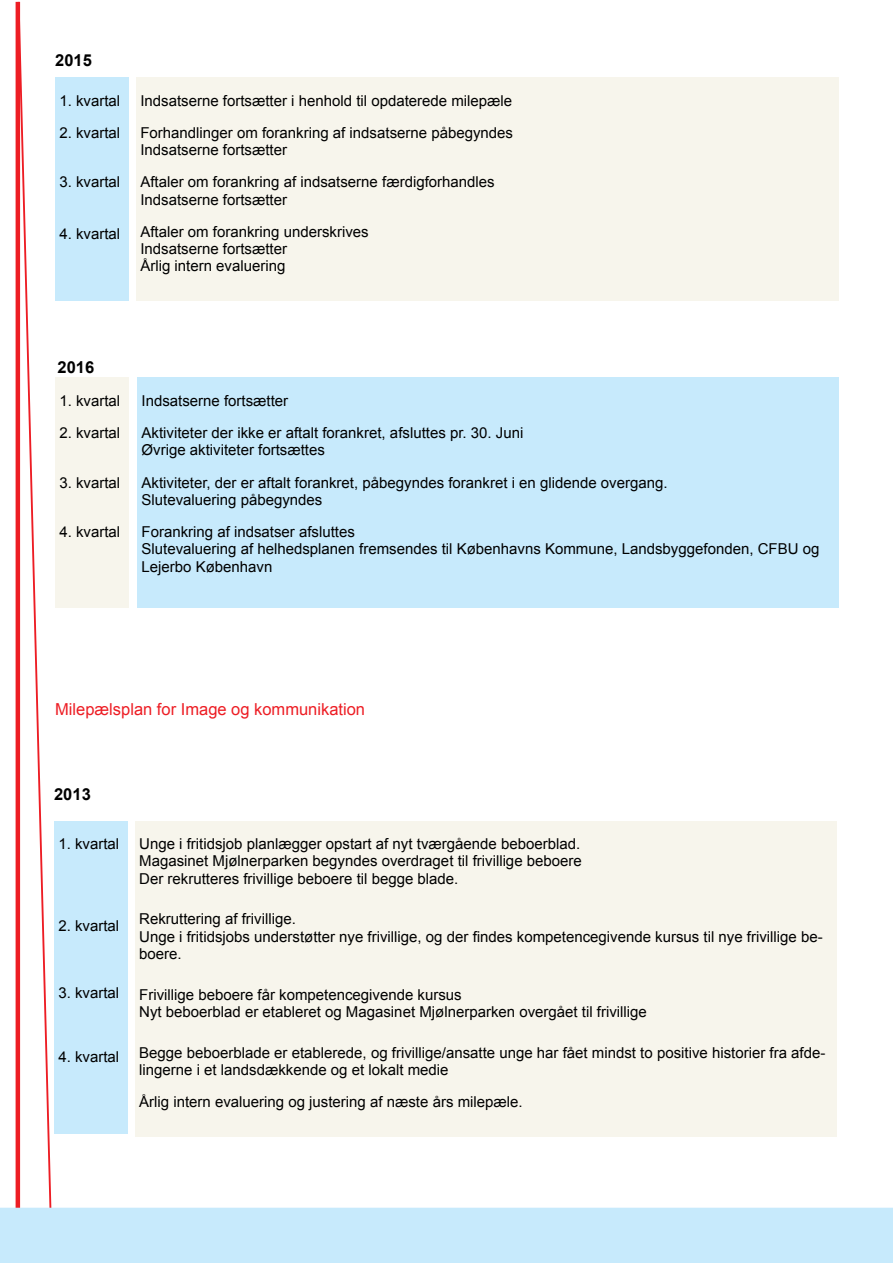
<style>
.page{position:relative;width:893px;height:1263px;background:#fff}
.page>*{position:absolute;margin:0;border:0;box-sizing:border-box;transform-origin:0 0}
.t1{font:16.5px "Arial";color:#ed1d24}
.t2{font:700 16.5px "Arial";color:#000}
.t3{font:15px/17.2px "Arial";color:#000}
</style>
<div class="page">
<hr style="left:16px;top:2px;width:4px;height:1259px;background:#ed1d24">
<svg style="left:17px;top:1px;width:37px;height:1207px"></svg>
<div style="left:0;top:1208px;width:893px;height:55px;background:#c7eafc"></div>
<div style="left:55px;top:77px;width:74px;height:223px;background:#c7eafc"></div>
<div style="left:136px;top:77px;width:703px;height:223px;background:#f7f5ec"></div>
<div style="left:55px;top:378px;width:74px;height:230px;background:#f7f5ec"></div>
<div style="left:137px;top:378px;width:702px;height:230px;background:#c7eafc"></div>
<div style="left:54px;top:821px;width:74px;height:312px;background:#c7eafc"></div>
<div style="left:135px;top:821px;width:702px;height:315px;background:#f7f5ec"></div>
<p class="t2" style="left:55px;top:49px;width:38px">2015</p>
<p class="t3" style="left:59px;top:92px;width:62px">1. kvartal</p>
<p class="t3" style="left:59px;top:124px;width:62px">2. kvartal</p>
<p class="t3" style="left:59px;top:174px;width:62px">3. kvartal</p>
<p class="t3" style="left:59px;top:225px;width:62px">4. kvartal</p>
<p class="t3" style="left:140px;top:84px;width:374px;line-height:32.2px">Indsatserne fortsætter i henhold til opdaterede milepæle<br>Forhandlinger om forankring af indsatserne påbegyndes</p>
<p class="t3" style="left:140px;top:134px;width:356px;line-height:32.2px">Indsatserne fortsætter<br>Aftaler om forankring af indsatserne færdigforhandles</p>
<p class="t3" style="left:140px;top:183px;width:230px;line-height:32.2px">Indsatserne fortsætter<br>Aftaler om forankring underskrives</p>
<p class="t3" style="left:140px;top:240px;width:148px">Indsatserne fortsætter<br>Årlig intern evaluering</p>
<p class="t2" style="left:57px;top:357px;width:38px">2016</p>
<p class="t3" style="left:59px;top:392px;width:62px">1. kvartal</p>
<p class="t3" style="left:59px;top:424px;width:62px">2. kvartal</p>
<p class="t3" style="left:59px;top:474px;width:62px">3. kvartal</p>
<p class="t3" style="left:59px;top:523px;width:62px">4. kvartal</p>
<p class="t3" style="left:142px;top:385px;width:383px;line-height:32.2px">Indsatserne fortsætter<br>Aktiviteter der ikke er aftalt forankret, afsluttes pr. 30. Juni</p>
<p class="t3" style="left:142px;top:434px;width:528px;line-height:32.2px">Øvrige aktiviteter fortsættes<br>Aktiviteter, der er aftalt forankret, påbegyndes forankret i en glidende overgang.</p>
<p class="t3" style="left:142px;top:484px;width:215px;line-height:32.2px">Slutevaluering påbegyndes<br>Forankring af indsatser afsluttes</p>
<p class="t3" style="left:142px;top:541px;width:679px">Slutevaluering af helhedsplanen fremsendes til Københavns Kommune, Landsbyggefonden, CFBU og<br>Lejerbo København</p>
<p class="t1" style="left:55px;top:698px;width:311px">Milepælsplan for Image og kommunikation</p>
<p class="t2" style="left:54px;top:783px;width:38px">2013</p>
<p class="t3" style="left:58px;top:835px;width:62px">1. kvartal</p>
<p class="t3" style="left:58px;top:917px;width:62px">2. kvartal</p>
<p class="t3" style="left:58px;top:984px;width:62px">3. kvartal</p>
<p class="t3" style="left:58px;top:1048px;width:62px">4. kvartal</p>
<p class="t3" style="left:139px;top:835px;width:444px;text-align:justify">Unge i fritidsjob planlægger opstart af nyt tværgående beboerblad.<br>Magasinet Mjølnerparken begyndes overdraget til frivillige beboere Der rekrutteres frivillige beboere til begge blade.</p>
<p class="t3" style="left:139px;top:910px;width:685px">Rekruttering af frivillige.<br>Unge i fritidsjobs understøtter nye frivillige, og der findes kompetencegivende kursus til nye frivillige be&shy;boere.</p>
<p class="t3" style="left:139px;top:986px;width:509px">Frivillige beboere får kompetencegivende kursus<br>Nyt beboerblad er etableret og Magasinet Mjølnerparken overgået til frivillige</p>
<p class="t3" style="left:139px;top:1044px;width:688px">Begge beboerblade er etablerede, og frivillige/ansatte unge har fået mindst to positive historier fra afde&shy;lingerne i et landsdækkende og et lokalt medie</p>
<p class="t3" style="left:139px;top:1093px;width:385px">Årlig intern evaluering og justering af næste års milepæle.</p>
</div>
